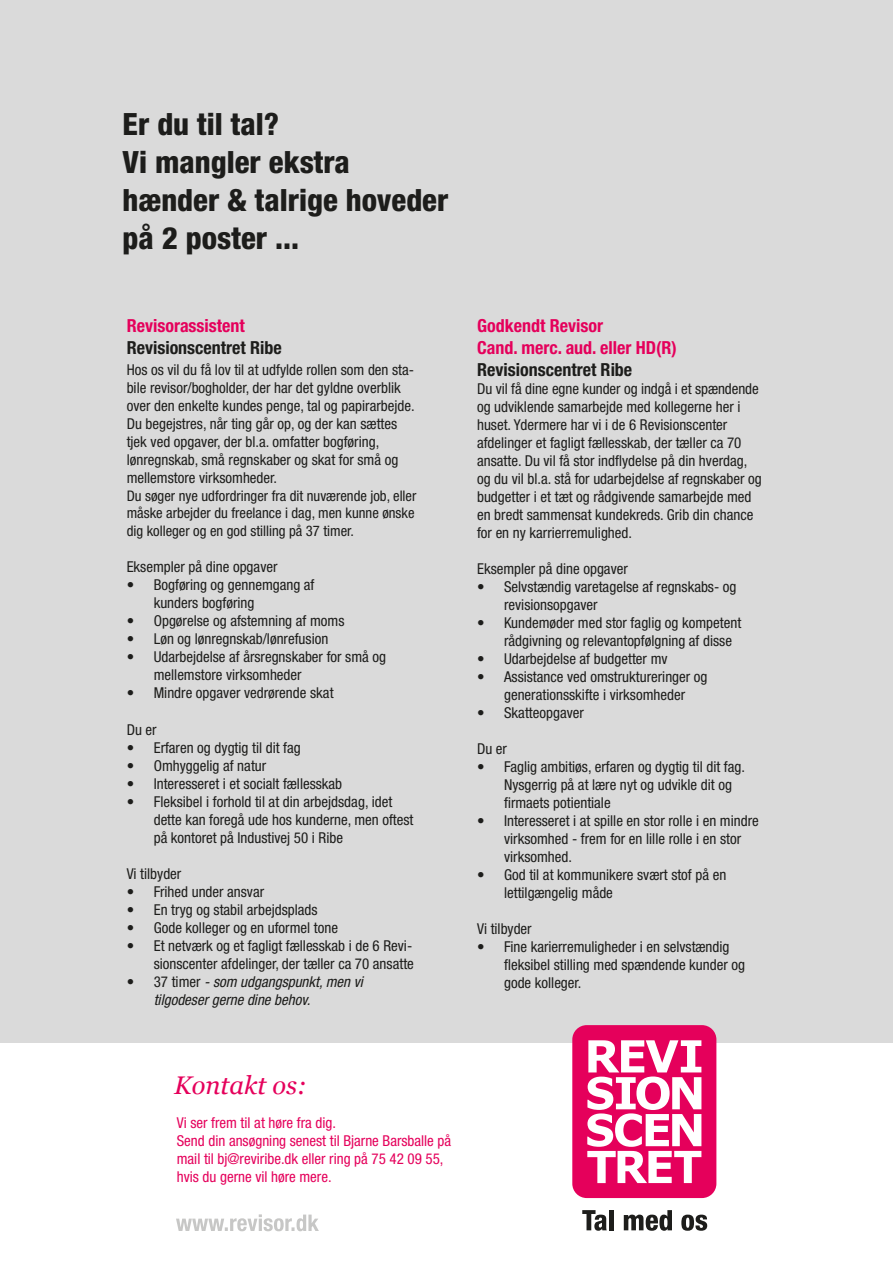
<style>
.page{position:relative;width:893px;height:1263px;background:#fff}
.page>*{position:absolute;margin:0;border:0;box-sizing:border-box;transform-origin:0 0}
.t1{font:800 condensed 30.75px "Helvetica Neue LT Std";color:#1d1d1b}
.t2{font:italic 25.5px "Georgia";color:#e5005b}
.t3{font:700 condensed 18px "Helvetica Neue LT Std";color:#e5005b}
.t4{font:700 condensed 18px "Helvetica Neue LT Std";color:#1d1d1b}
.t5{font:condensed 15px/18px "Helvetica Neue LT Std";color:#1d1d1b}
.t6{font:condensed 15px "Helvetica Neue LT Std";color:#e5005b}
.t7{font:italic condensed 15px/18px "Helvetica Neue LT Std";color:#1d1d1b}
.t8{font:condensed 14.7px/17.9px "Helvetica Neue LT Std";color:#1d1d1b}
.s1{font-style:normal}
</style>
<div class="page">
<div style="left:0;top:0;width:893px;height:1042px;background:#dadada"></div>
<svg style="left:176px;top:1214px;width:143px;height:17px"></svg>
<div style="left:572px;top:1025px;width:144px;height:173px;background:#e5005b;border-radius:14px"></div>
<svg style="left:587px;top:1040px;width:114px;height:143px"></svg>
<svg style="left:582px;top:1210px;width:25px;height:21px"></svg>
<div style="left:609px;top:1210px;width:5px;height:20px;background:#1d1d1b"></div>
<svg style="left:624px;top:1210px;width:48px;height:21px"></svg>
<svg style="left:681px;top:1214px;width:26px;height:17px"></svg>
<p class="t1" style="left:123px;top:105px;width:158px">Er du til tal?</p>
<p class="t1" style="left:123px;top:143px;width:229px">Vi mangler ekstra</p>
<p class="t1" style="left:123px;top:181px;width:327px">hænder &amp; talrige hoveder</p>
<p class="t1" style="left:123px;top:219px;width:178px">på 2 poster ...</p>
<p class="t3" style="left:127px;top:315px;width:120px">Revisorassistent</p>
<p class="t4" style="left:127px;top:336px;width:157px">Revisionscentret Ribe</p>
<p class="t5" style="left:127px;top:361px;width:289px">Hos os vil du få lov til at udfylde rollen som den sta&shy;bile revisor/bogholder, der har det gyldne overblik over den enkelte kundes penge, tal og papirarbejde.<br>Du begejstres, når ting går op, og der kan sættes tjek ved opgaver, der bl.a. omfatter bogføring, lønregnskab, små regnskaber og skat for små og mellemstore virksomheder.</p>
<p class="t8" style="left:127px;top:487px;width:291px">Du søger nye udfordringer fra dit nuværende job, eller måske arbejder du freelance i dag, men kunne ønske dig kolleger og en god stilling på 37 timer.</p>
<p class="t5" style="left:127px;top:558px;width:152px">Eksempler på dine opgaver</p>
<p class="t5" style="left:154px;top:576px;width:162px;text-indent:-27px">• Bogføring og gennemgang af kunders bogføring</p>
<p class="t5" style="left:127px;top:612px;width:219px">• Opgørelse og afstemning af moms</p>
<p class="t5" style="left:127px;top:630px;width:203px">• Løn og lønregnskab/lønrefusion</p>
<p class="t5" style="left:154px;top:648px;width:234px;text-indent:-27px">• Udarbejdelse af årsregnskaber for små og mellemstore virksomheder</p>
<p class="t5" style="left:127px;top:684px;width:208px">• Mindre opgaver vedrørende skat</p>
<p class="t5" style="left:127px;top:720px;width:31px">Du er</p>
<p class="t5" style="left:127px;top:738px;width:176px">• Erfaren og dygtig til dit fag</p>
<p class="t5" style="left:127px;top:756px;width:141px">• Omhyggelig af natur</p>
<p class="t5" style="left:127px;top:774px;width:217px">• Interesseret i et socialt fællesskab</p>
<p class="t5" style="left:154px;top:792px;width:261px;text-indent:-27px">• Fleksibel i forhold til at din arbejdsdag, idet dette kan foregå ude hos kunderne, men oftest på kontoret på Industivej 50 i Ribe</p>
<p class="t5" style="left:127px;top:864px;width:56px">Vi tilbyder</p>
<p class="t5" style="left:127px;top:882px;width:139px">• Frihed under ansvar</p>
<p class="t5" style="left:127px;top:900px;width:192px">• En tryg og stabil arbejdsplads</p>
<p class="t5" style="left:127px;top:918px;width:213px">• Gode kolleger og en uformel tone</p>
<p class="t5" style="left:127px;top:936px;width:289px;text-align:right">• Et netværk og et fagligt fællesskab i de 6 Revi&shy;sionscenter afdelinger, der tæller ca 70 ansatte</p>
<p class="t7" style="left:154px;top:972px;width:211px;text-indent:-27px"><span class="s1">• 37 timer</span> - som udgangspunkt, men vi tilgodeser gerne dine behov.</p>
<p class="t3" style="left:477px;top:315px;width:127px">Godkendt Revisor</p>
<p class="t3" style="left:477px;top:337px;width:201px">Cand. merc. aud. eller HD(R)</p>
<p class="t4" style="left:477px;top:358px;width:157px">Revisionscentret Ribe</p>
<p class="t5" style="left:477px;top:379px;width:286px">Du vil få dine egne kunder og indgå i et spændende og udviklende samarbejde med kollegerne her i huset. Ydermere har vi i de 6 Revisionscenter afdelinger et fagligt fællesskab, der tæller ca 70 ansatte. Du vil få stor indflydelse på din hverdag, og du vil bl.a. stå for udarbejdelse af regnskaber og budgetter i et tæt og rådgivende samarbejde med en bredt sammensat kundekreds. Grib din chance for en ny karrierremulighed.</p>
<p class="t5" style="left:477px;top:559px;width:152px">Eksempler på dine opgaver</p>
<p class="t5" style="left:504px;top:577px;width:234px;text-indent:-27px">• Selvstændig varetagelse af regnskabs- og revisionsopgaver</p>
<p class="t5" style="left:504px;top:613px;width:239px;text-indent:-27px">• Kundemøder med stor faglig og kompetent rådgivning og relevantopfølgning af disse</p>
<p class="t5" style="left:477px;top:649px;width:192px">• Udarbejdelse af budgetter mv</p>
<p class="t5" style="left:477px;top:667px;width:232px;text-align:center">• Assistance ved omstruktureringer og generationsskifte i virksomheder</p>
<p class="t5" style="left:477px;top:703px;width:108px">• Skatteopgaver</p>
<p class="t5" style="left:477px;top:739px;width:31px">Du er</p>
<p class="t5" style="left:504px;top:757px;width:243px;text-indent:-27px">• Faglig ambitiøs, erfaren og dygtig til dit fag.<br>Nysgerrig på at lære nyt og udvikle dit og firmaets potientiale</p>
<p class="t5" style="left:504px;top:811px;width:256px;text-indent:-27px">• Interesseret i at spille en stor rolle i en mindre virksomhed - frem for en lille rolle i en stor virksomhed.</p>
<p class="t5" style="left:504px;top:865px;width:224px;text-indent:-27px">• God til at kommunikere svært stof på en lettilgængelig måde</p>
<p class="t5" style="left:477px;top:919px;width:56px">Vi tilbyder</p>
<p class="t5" style="left:504px;top:937px;width:243px;text-indent:-27px">• Fine karierremuligheder i en selvstændig fleksibel stilling med spændende kunder og gode kolleger.</p>
<p class="t2" style="left:174px;top:1071px;width:134px">Kontakt os:</p>
<p class="t6" style="left:177px;top:1114px;width:161px">Vi ser frem til at høre fra dig.</p>
<p class="t6" style="left:177px;top:1132px;width:276px">Send din ansøgning senest til Bjarne Barsballe på</p>
<p class="t6" style="left:177px;top:1150px;width:268px">mail til bj@reviribe.dk eller ring på 75 42 09 55,</p>
<p class="t6" style="left:177px;top:1168px;width:156px">hvis du gerne vil høre mere.</p>
</div>
